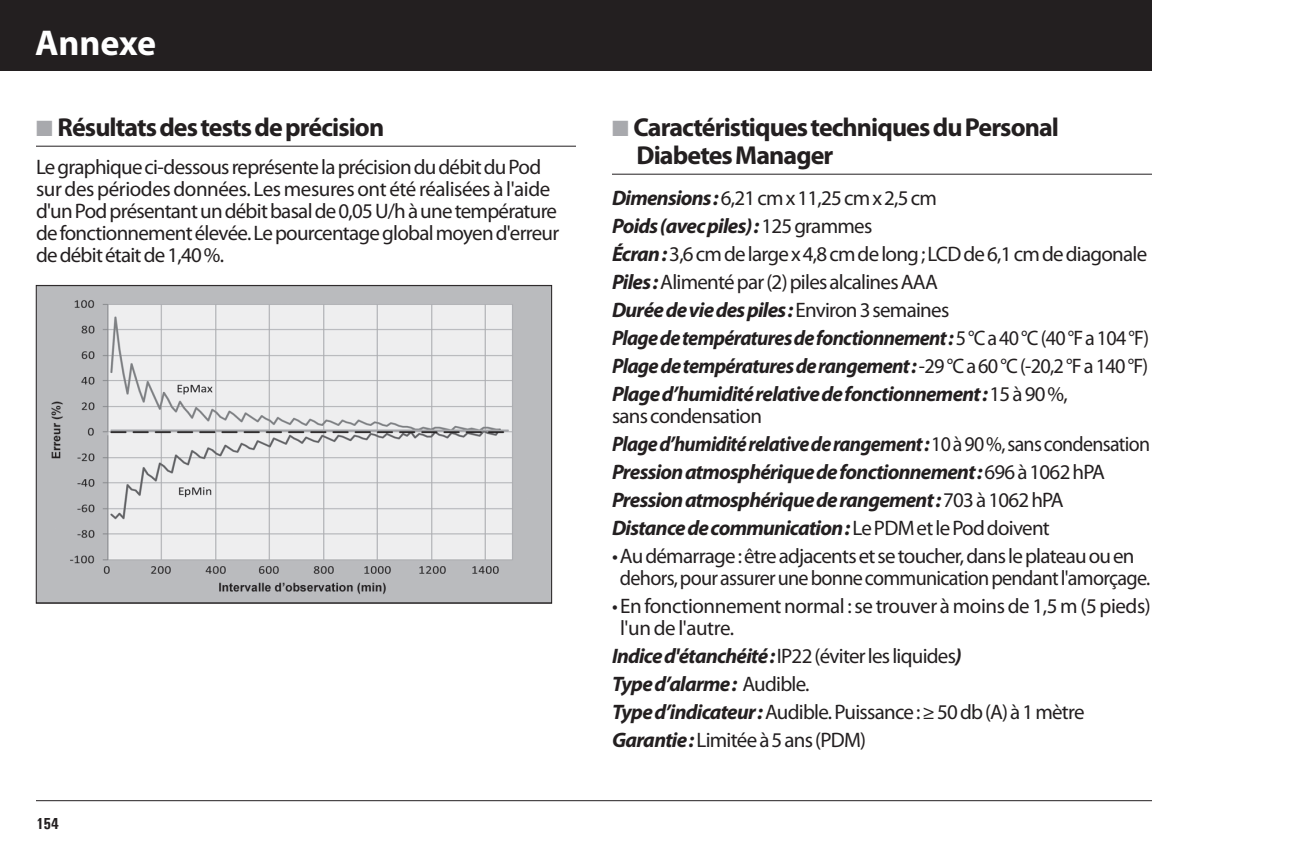
<style>
.page{position:relative;width:1296px;height:864px;background:#fff}
.page>*{position:absolute;margin:0;border:0;box-sizing:border-box;transform-origin:0 0}
.t1{font:700 36px "Myriad Pro";letter-spacing:-.005em;color:#fff}
.Head1_Top{font:700 26px/28px "Myriad Pro";letter-spacing:-.035em;color:#231f20}
.Body{font:21px/22px "Myriad Pro";letter-spacing:-.035em;color:#231f20}
.Body-2{font:italic 700 21px/22px "Myriad Pro";letter-spacing:-.035em;color:#231f20}
.Body-3{font:21px/22px "Myriad Pro";letter-spacing:-.035em;color:#231f20;scale:.96 1}
.Body-4{font:italic 700 21px "Myriad Pro";letter-spacing:-.035em;color:#231f20;scale:.95 1}
.Body-5{font:italic 700 21px "Myriad Pro";letter-spacing:-.035em;color:#231f20;scale:.96 1}
.t2{font:700 condensed 16px "Univers";color:#231f20}
.s1{color:#a8a9ad}
.s2{font-weight:700;font-style:italic}
.s3{font-weight:400;font-style:normal}
</style>
<div class="page">
<hr style="left:36px;top:800px;width:1116px;height:1px;background:#231f20">
<div style="left:0;top:0;width:1152px;height:71px;background:#231f20"></div>
<hr style="left:36px;top:146px;width:540px;height:1px;background:#231f20">
<hr style="left:612px;top:174px;width:540px;height:1px;background:#231f20">
<img style="left:38px;top:287px;width:512px;height:314px">
<div style="left:36px;top:285px;width:516px;height:318px;border:1px solid #231f20"></div>
<h1 class="t1" style="left:35px;top:20px;width:123px">Annexe</h1>
<p class="Head1_Top" style="left:36px;top:112px;width:350px"><span class="s1">■</span> Résultats des tests de précision</p>
<p class="Body" style="left:36px;top:156px;width:525px">Le graphique ci-dessous représente la précision du débit du Pod sur des périodes données. Les mesures ont été réalisées à l'aide d'un Pod présentant un débit basal de 0,05 U/h à une température de fonctionnement élevée. Le pourcentage global moyen d'erreur de débit était de 1,40 %.</p>
<p class="t2" style="left:36px;top:814px;width:24px">154</p>
<p class="Head1_Top" style="left:636px;top:112px;width:424px;text-indent:-24px"><span class="s1">■</span> Caractéristiques techniques du Personal<br>Diabetes Manager</p>
<p class="Body" style="left:612px;top:186px;width:326px"><span class="s2">Dimensions :</span> 6,21 cm x 11,25 cm x 2,5 cm</p>
<p class="Body-2" style="left:612px;top:214px;width:262px">Poids (avec piles) : <span class="s3">125 grammes</span></p>
<p class="Body" style="left:612px;top:242px;width:537px"><span class="s2">Écran :</span> 3,6 cm de large x 4,8 cm de long ; LCD de 6,1 cm de diagonale</p>
<p class="Body" style="left:612px;top:270px;width:327px"><span class="s2">Piles :</span> Alimenté par (2) piles alcalines AAA</p>
<p class="Body-2" style="left:612px;top:298px;width:339px">Durée de vie des piles : <span class="s3">Environ 3 semaines</span></p>
<p class="Body-5" style="left:612px;top:324px;width:561px">Plage de températures de fonctionnement : <span class="s3">5 °C a 40 °C (40 °F a 104 °F)</span></p>
<p class="Body-2" style="left:612px;top:354px;width:538px">Plage de températures de rangement : <span class="s3">-29 °C a 60 °C (-20,2 °F a 140 °F)</span></p>
<p class="Body-2" style="left:612px;top:382px;width:457px">Plage d’humidité relative de fonctionnement : <span class="s3">15 à 90 %, sans condensation</span></p>
<p class="Body-4" style="left:612px;top:430px;width:568px">Plage d’humidité relative de rangement : <span class="s3">10 à 90 %, sans condensation</span></p>
<p class="Body-2" style="left:612px;top:460px;width:494px">Pression atmosphérique de fonctionnement : <span class="s3">696 à 1062 hPA</span></p>
<p class="Body-2" style="left:612px;top:488px;width:453px">Pression atmosphérique de rangement : <span class="s3">703 à 1062 hPA</span></p>
<p class="Body-2" style="left:612px;top:516px;width:439px">Distance de communication : <span class="s3">Le PDM et le Pod doivent</span></p>
<p class="Body" style="left:620px;top:544px;width:532px;text-indent:-8px">•Au démarrage : être adjacents et se toucher, dans le plateau ou en dehors, pour assurer une bonne communication pendant l'amorçage.</p>
<p class="Body-3" style="left:620px;top:594px;width:554px;text-indent:-8px">•En fonctionnement normal : se trouver à moins de 1,5 m (5 pieds) l'un de l'autre.</p>
<p class="Body" style="left:612px;top:644px;width:351px"><span class="s2">Indice d'étanchéité :</span> IP22 (éviter les liquides<span class="s2">)</span></p>
<p class="Body-2" style="left:612px;top:672px;width:199px">Type d’alarme : <span class="s3">Audible.</span></p>
<p class="Body" style="left:612px;top:700px;width:474px"><span class="s2">Type d’indicateur :</span> Audible. Puissance : ≥ 50 db (A) à 1 mètre</p>
<p class="Body" style="left:612px;top:728px;width:256px"><span class="s2">Garantie :</span> Limitée à 5 ans (PDM)</p>
</div>
